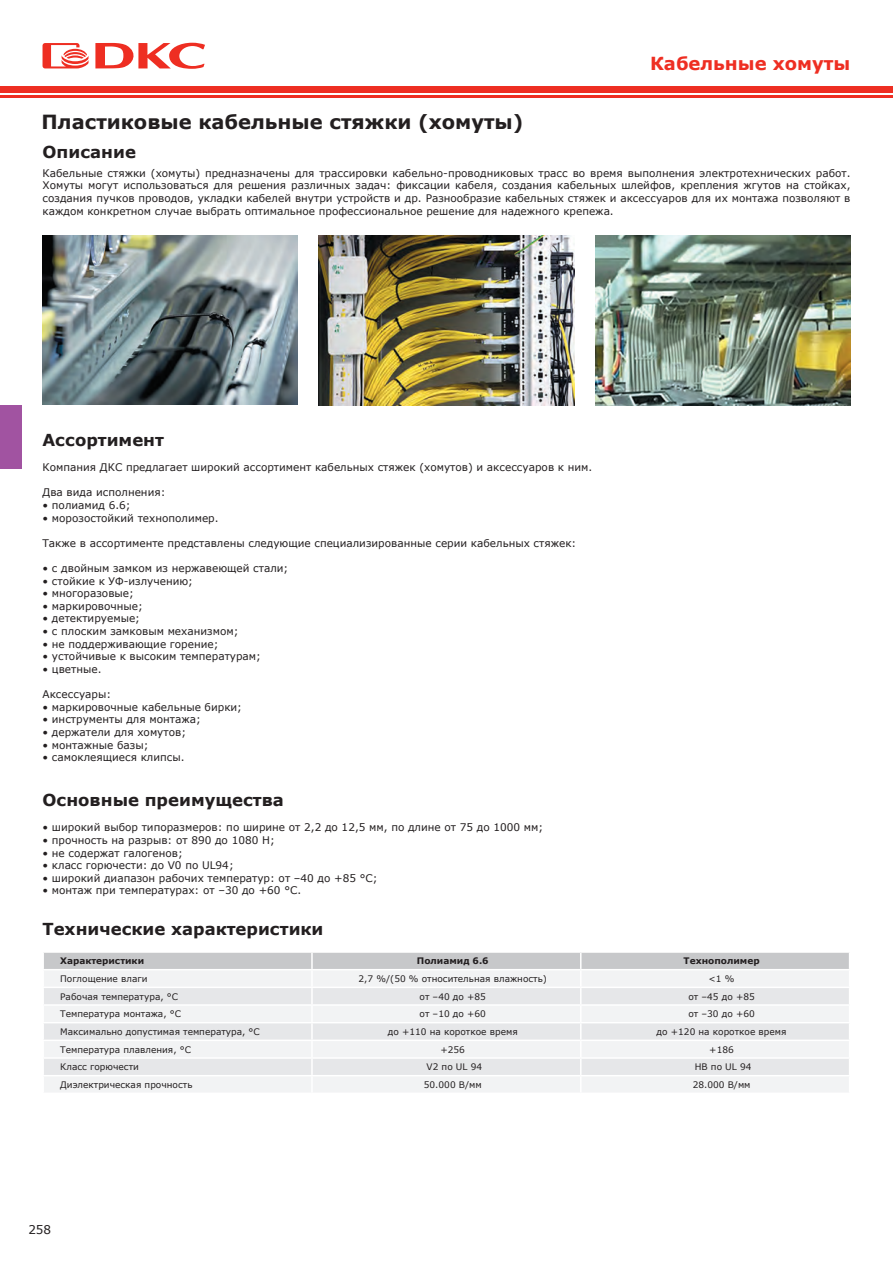
<style>
.page{position:relative;width:893px;height:1263px;background:#fff}
.page>*{position:absolute;margin:0;border:0;box-sizing:border-box;transform-origin:0 0}
.t1{font:700 19.5px "Verdana";color:#231f20}
.sod2{font:700 18px "Verdana";color:#ee2e22}
.Paragraph_Style_Text{font:700 16.5px "Verdana";color:#231f20}
.t2{font:12px "Verdana";color:#231f20}
.t3{font:10.5px/12.6px "Verdana";color:#231f20;text-align:justify}
.Paragraph_table_body{font:9px "Verdana";color:#231f20}
.Paragraph_table_body-2{font:700 9px "Verdana";color:#231f20}
</style>
<div class="page">
<div style="left:0;top:86px;width:893px;height:6px;background:#ee2e22"></div>
<hr style="left:0;top:95px;width:893px;height:3px;background:#ee2e22">
<svg style="left:43px;top:43px;width:46px;height:25px"></svg>
<svg style="left:95px;top:43px;width:110px;height:26px"></svg>
<div style="left:0;top:405px;width:21px;height:63px;background:#a153a1"></div>
<svg style="left:44px;top:952px;width:805px;height:140px"></svg>
<img style="left:42px;top:236px;width:256px;height:169px">
<img style="left:319px;top:236px;width:255px;height:170px">
<img style="left:595px;top:236px;width:256px;height:170px">
<p class="t1" style="left:42px;top:108px;width:483px">Пластиковые кабельные стяжки (хомуты)</p>
<p class="sod2" style="left:650px;top:50px;width:202px">Кабельные хомуты</p>
<p class="Paragraph_Style_Text" style="left:43px;top:141px;width:95px">Описание</p>
<p class="t3" style="left:43px;top:166px;width:809px">Кабельные стяжки (хомуты) предназначены для трассировки кабельно-проводниковых трасс во время выполнения электротехнических работ.<br>Хомуты могут использоваться для решения различных задач: фиксации кабеля, создания кабельных шлейфов, крепления жгутов на стойках, создания пучков проводов, укладки кабелей внутри устройств и др. Разнообразие кабельных стяжек и аксессуаров для их монтажа позволяют в каждом конкретном случае выбрать оптимальное профессиональное решение для надежного крепежа.</p>
<p class="Paragraph_Style_Text" style="left:43px;top:428px;width:123px">Ассортимент</p>
<p class="t3" style="left:43px;top:461px;width:551px">Компания ДКС предлагает широкий ассортимент кабельных стяжек (хомутов) и аксессуаров к ним.</p>
<p class="t3" style="left:43px;top:486px;width:124px">Два вида исполнения:</p>
<p class="t3" style="left:43px;top:499px;width:90px">• полиамид 6.6;</p>
<p class="t3" style="left:43px;top:511px;width:178px">• морозостойкий технополимер.</p>
<p class="t3" style="left:43px;top:536px;width:535px">Также в ассортименте представлены следующие специализированные серии кабельных стяжек:</p>
<p class="t3" style="left:43px;top:562px;width:247px">• с двойным замком из нержавеющей стали;</p>
<p class="t3" style="left:43px;top:574px;width:152px">• стойкие к УФ-излучению;</p>
<p class="t3" style="left:43px;top:587px;width:93px">• многоразовые;</p>
<p class="t3" style="left:43px;top:599px;width:102px">• маркировочные;</p>
<p class="t3" style="left:43px;top:612px;width:99px">• детектируемые;</p>
<p class="t3" style="left:43px;top:625px;width:197px">• с плоским замковым механизмом;</p>
<p class="t3" style="left:43px;top:637px;width:178px">• не поддерживающие горение;</p>
<p class="t3" style="left:43px;top:650px;width:220px">• устойчивые к высоким температурам;</p>
<p class="t3" style="left:43px;top:662px;width:61px">• цветные.</p>
<p class="t3" style="left:43px;top:688px;width:70px">Аксессуары:</p>
<p class="t3" style="left:43px;top:700px;width:201px">• маркировочные кабельные бирки;</p>
<p class="t3" style="left:43px;top:713px;width:160px">• инструменты для монтажа;</p>
<p class="t3" style="left:43px;top:725px;width:145px">• держатели для хомутов;</p>
<p class="t3" style="left:43px;top:738px;width:108px">• монтажные базы;</p>
<p class="t3" style="left:43px;top:751px;width:144px">• самоклеящиеся клипсы.</p>
<p class="Paragraph_Style_Text" style="left:43px;top:788px;width:243px">Основные преимущества</p>
<p class="t3" style="left:43px;top:821px;width:502px">• широкий выбор типоразмеров: по ширине от 2,2 до 12,5 мм, по длине от 75 до 1000 мм;</p>
<p class="t3" style="left:43px;top:833px;width:234px">• прочность на разрыв: от 890 до 1080 Н;</p>
<p class="t3" style="left:43px;top:846px;width:142px">• не содержат галогенов;</p>
<p class="t3" style="left:43px;top:859px;width:193px">• класс горючести: до V0 по UL94;</p>
<p class="t3" style="left:43px;top:871px;width:337px">• широкий диапазон рабочих температур: от –40 до +85 °С;</p>
<p class="t3" style="left:43px;top:884px;width:260px">• монтаж при температурах: от –30 до +60 °С.</p>
<p class="Paragraph_Style_Text" style="left:42px;top:917px;width:283px">Технические характеристики</p>
<p class="Paragraph_table_body-2" style="left:60px;top:955px;width:85px">Характеристики</p>
<p class="Paragraph_table_body-2" style="left:417px;top:955px;width:73px">Полиамид 6.6</p>
<p class="Paragraph_table_body-2" style="left:683px;top:955px;width:78px">Технополимер</p>
<p class="Paragraph_table_body" style="left:60px;top:973px;width:89px">Поглощение влаги</p>
<p class="Paragraph_table_body" style="left:359px;top:973px;width:190px">2,7 %/(50 % относительная влажность)</p>
<p class="Paragraph_table_body" style="left:709px;top:973px;width:27px">&lt;1 %</p>
<p class="Paragraph_table_body" style="left:60px;top:991px;width:119px">Рабочая температура, °С</p>
<p class="Paragraph_table_body" style="left:420px;top:991px;width:68px">от –40 до +85</p>
<p class="Paragraph_table_body" style="left:688px;top:991px;width:68px">от –45 до +85</p>
<p class="Paragraph_table_body" style="left:60px;top:1008px;width:122px">Температура монтажа, °С</p>
<p class="Paragraph_table_body" style="left:420px;top:1008px;width:68px">от –10 до +60</p>
<p class="Paragraph_table_body" style="left:688px;top:1008px;width:68px">от –30 до +60</p>
<p class="Paragraph_table_body" style="left:60px;top:1026px;width:201px">Максимально допустимая температура, °С</p>
<p class="Paragraph_table_body" style="left:388px;top:1026px;width:131px">до +110 на короткое время</p>
<p class="Paragraph_table_body" style="left:657px;top:1026px;width:131px">до +120 на короткое время</p>
<p class="Paragraph_table_body" style="left:60px;top:1044px;width:132px">Температура плавления, °С</p>
<p class="Paragraph_table_body" style="left:440px;top:1044px;width:26px">+256</p>
<p class="Paragraph_table_body" style="left:709px;top:1044px;width:26px">+186</p>
<p class="Paragraph_table_body" style="left:60px;top:1061px;width:80px">Класс горючести</p>
<p class="Paragraph_table_body" style="left:427px;top:1061px;width:57px">V2 по UL 94</p>
<p class="Paragraph_table_body" style="left:695px;top:1061px;width:58px">HB по UL 94</p>
<p class="Paragraph_table_body" style="left:60px;top:1079px;width:134px">Диэлектрическая прочность</p>
<p class="Paragraph_table_body" style="left:424px;top:1079px;width:59px">50.000 В/мм</p>
<p class="Paragraph_table_body" style="left:693px;top:1079px;width:59px">28.000 В/мм</p>
<p class="t2" style="left:28px;top:1221px;width:24px">258</p>
</div>
